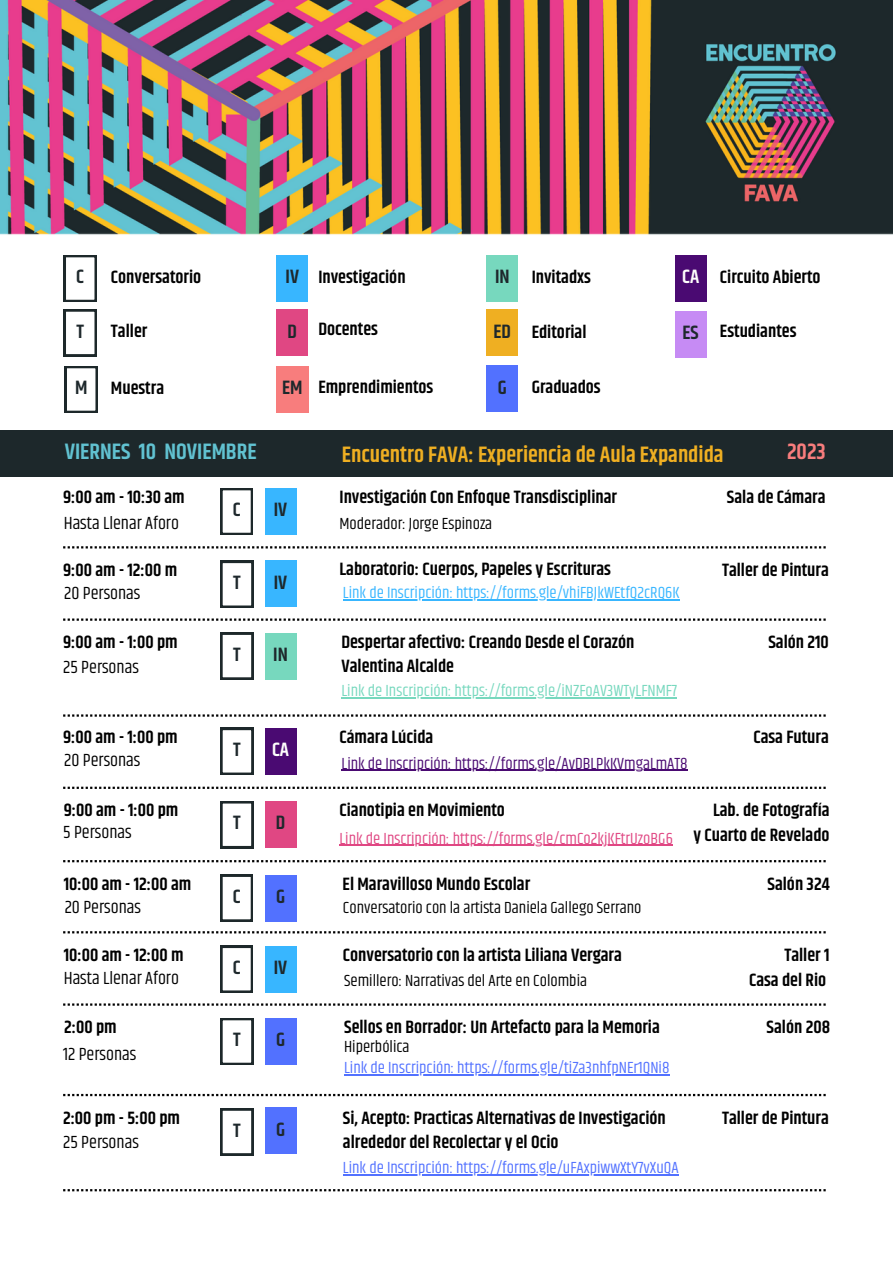
<style>
.page{position:relative;width:893px;height:1264px;background:#fff}
.page>*{position:absolute;margin:0;border:0;box-sizing:border-box;transform-origin:0 0}
.t1{font:600 22.5px "Khand";color:#efaf22}
.t2{font:600 22.5px "Khand";color:#61c2d1}
.t3{font:600 22.5px "Khand";color:#f87d7d}
.t4{font:600 19.5px "Khand";color:#1e282c}
.t5{font:600 19.5px "Khand";color:#fefefc}
.t6{font:600 18px "Khand";color:#000}
.t7{font:18px "Khand";color:#000}
.t8{font:16.5px "Khand";color:#000}
.t9{font:16.5px "Khand";color:#5271ff}
.t10{font:16.5px "Khand";color:#38b6ff}
.t11{font:16.5px "Khand";color:#77d8be}
.t12{font:16.5px "Khand";color:#4a0a72}
.t13{font:16.5px "Khand";color:#e04783}
</style>
<div class="page">
<svg style="left:64px;top:255px;width:32px;height:47px"></svg>
<div style="left:277px;top:255px;width:31px;height:47px;background:#38b6ff"></div>
<div style="left:675px;top:311px;width:31px;height:46px;background:#c68bf4"></div>
<div style="left:675px;top:255px;width:31px;height:47px;background:#4a0a72"></div>
<svg style="left:64px;top:309px;width:32px;height:47px"></svg>
<div style="left:486px;top:309px;width:32px;height:47px;background:#efaf22"></div>
<div style="left:276px;top:309px;width:32px;height:47px;background:#e04783"></div>
<div style="left:276px;top:366px;width:32px;height:47px;background:#f87d7d"></div>
<div style="left:487px;top:365px;width:31px;height:47px;background:#5271ff"></div>
<svg style="left:65px;top:366px;width:32px;height:47px"></svg>
<div style="left:487px;top:255px;width:31px;height:47px;background:#77d8be"></div>
<img style="left:0;top:0;width:892px;height:235px">
<div style="left:0;top:430px;width:892px;height:46px;background:#1d282b"></div>
<svg style="left:63px;top:546px;width:762px;height:2px"></svg>
<svg style="left:63px;top:618px;width:762px;height:2px"></svg>
<svg style="left:63px;top:714px;width:762px;height:2px"></svg>
<svg style="left:63px;top:786px;width:762px;height:3px"></svg>
<svg style="left:63px;top:860px;width:762px;height:2px"></svg>
<svg style="left:63px;top:931px;width:762px;height:2px"></svg>
<svg style="left:63px;top:1003px;width:762px;height:2px"></svg>
<svg style="left:63px;top:1093px;width:762px;height:3px"></svg>
<svg style="left:63px;top:1189px;width:762px;height:2px"></svg>
<svg style="left:220px;top:632px;width:33px;height:47px"></svg>
<hr style="left:344px;top:1074px;width:325px;height:1px;background:#5271ff">
<hr style="left:341px;top:697px;width:336px;height:1px;background:#77d8be">
<svg style="left:220px;top:488px;width:33px;height:47px"></svg>
<svg style="left:220px;top:945px;width:33px;height:47px"></svg>
<div style="left:265px;top:488px;width:31px;height:47px;background:#38b6ff"></div>
<svg style="left:220px;top:801px;width:33px;height:47px"></svg>
<svg style="left:220px;top:1018px;width:33px;height:46px"></svg>
<div style="left:265px;top:801px;width:31px;height:47px;background:#e04783"></div>
<svg style="left:220px;top:728px;width:33px;height:46px"></svg>
<div style="left:265px;top:728px;width:31px;height:46px;background:#4a0a72"></div>
<div style="left:265px;top:632px;width:31px;height:47px;background:#77d8be"></div>
<div style="left:265px;top:945px;width:31px;height:47px;background:#38b6ff"></div>
<svg style="left:220px;top:561px;width:33px;height:46px"></svg>
<div style="left:265px;top:560px;width:31px;height:47px;background:#38b6ff"></div>
<svg style="left:220px;top:874px;width:33px;height:47px"></svg>
<div style="left:265px;top:874px;width:31px;height:47px;background:#5271ff"></div>
<div style="left:265px;top:1018px;width:31px;height:46px;background:#5271ff"></div>
<div style="left:265px;top:1107px;width:31px;height:47px;background:#5271ff"></div>
<svg style="left:220px;top:1108px;width:33px;height:47px"></svg>
<hr style="left:343px;top:1174px;width:335px;height:1px;background:#5271ff">
<hr style="left:343px;top:599px;width:336px;height:1px;background:#38b6ff">
<hr style="left:341px;top:770px;width:346px;height:1px;background:#4a0a72">
<hr style="left:339px;top:844px;width:333px;height:2px;background:#e04783">
<p class="t6" style="left:111px;top:264px;width:92px">Conversatorio</p>
<p class="t6" style="left:318px;top:264px;width:89px">Investigación</p>
<p class="t4" style="left:495px;top:263px;width:16px">IN</p>
<p class="t4" style="left:76px;top:263px;width:9px">C</p>
<p class="t4" style="left:285px;top:263px;width:15px">IV</p>
<p class="t6" style="left:531px;top:264px;width:61px">Invitadxs</p>
<p class="t6" style="left:318px;top:316px;width:61px">Docentes</p>
<p class="t6" style="left:531px;top:319px;width:56px">Editorial</p>
<p class="t6" style="left:111px;top:318px;width:38px">Taller</p>
<p class="t4" style="left:76px;top:317px;width:9px">T</p>
<p class="t4" style="left:287px;top:317px;width:11px">D</p>
<p class="t4" style="left:493px;top:317px;width:19px">ED</p>
<p class="t6" style="left:318px;top:374px;width:117px">Emprendimientos</p>
<p class="t6" style="left:531px;top:374px;width:70px">Graduados</p>
<p class="t4" style="left:75px;top:373px;width:14px">M</p>
<p class="t4" style="left:282px;top:374px;width:22px">EM</p>
<p class="t4" style="left:498px;top:373px;width:10px">G</p>
<p class="t6" style="left:111px;top:375px;width:55px">Muestra</p>
<p class="t5" style="left:682px;top:263px;width:19px">CA</p>
<p class="t4" style="left:682px;top:318px;width:18px">ES</p>
<p class="t6" style="left:719px;top:264px;width:102px">Circuito Abierto</p>
<p class="t6" style="left:719px;top:318px;width:78px">Estudiantes</p>
<p class="t2" style="left:65px;top:435px;width:193px">VIERNES 10 NOVIEMBRE</p>
<p class="t3" style="left:787px;top:436px;width:40px">2023</p>
<p class="t1" style="left:342px;top:438px;width:383px">Encuentro FAVA: Experiencia de Aula Expandida</p>
<p class="t6" style="left:63px;top:484px;width:123px">9:00 am - 10:30 am</p>
<p class="t7" style="left:64px;top:510px;width:117px">Hasta Llenar Aforo</p>
<p class="t4" style="left:233px;top:495px;width:9px">C</p>
<p class="t4" style="left:274px;top:495px;width:15px">IV</p>
<p class="t6" style="left:339px;top:484px;width:279px">Investigación Con Enfoque Transdisciplinar</p>
<p class="t8" style="left:339px;top:511px;width:154px">Moderador: Jorge Espinoza</p>
<p class="t6" style="left:726px;top:484px;width:100px">Sala de Cámara</p>
<p class="t6" style="left:63px;top:557px;width:116px">9:00 am - 12:00 m</p>
<p class="t6" style="left:339px;top:556px;width:273px">Laboratorio: Cuerpos, Papeles y Escrituras</p>
<p class="t6" style="left:722px;top:557px;width:108px">Taller de Pintura</p>
<p class="t4" style="left:274px;top:568px;width:15px">IV</p>
<p class="t4" style="left:233px;top:568px;width:9px">T</p>
<p class="t10" style="left:343px;top:581px;width:338px">Link de Inscripción: https://forms.gle/vhiFBJkWEtfQ2cRQ6K</p>
<p class="t7" style="left:64px;top:580px;width:78px">20 Personas</p>
<p class="t6" style="left:63px;top:629px;width:116px">9:00 am - 1:00 pm</p>
<p class="t6" style="left:341px;top:629px;width:294px">Despertar afectivo: Creando Desde el Corazón</p>
<p class="t6" style="left:341px;top:653px;width:114px">Valentina Alcalde</p>
<p class="t4" style="left:233px;top:640px;width:9px">T</p>
<p class="t4" style="left:273px;top:640px;width:16px">IN</p>
<p class="t7" style="left:63px;top:654px;width:77px">25 Personas</p>
<p class="t6" style="left:63px;top:724px;width:116px">9:00 am - 1:00 pm</p>
<p class="t7" style="left:64px;top:747px;width:78px">20 Personas</p>
<p class="t4" style="left:233px;top:735px;width:9px">T</p>
<p class="t5" style="left:272px;top:735px;width:19px">CA</p>
<p class="t11" style="left:341px;top:678px;width:337px">Link de Inscripción: https://forms.gle/iNZFoAV3WTyLFNMF7</p>
<p class="t6" style="left:339px;top:724px;width:95px">Cámara Lúcida</p>
<p class="t12" style="left:341px;top:751px;width:348px">Link de Inscripción: https://forms.gle/AvDBLPkKVmgaLmAT8</p>
<p class="t6" style="left:768px;top:629px;width:62px">Salón 210</p>
<p class="t6" style="left:753px;top:724px;width:77px">Casa Futura</p>
<p class="t6" style="left:64px;top:797px;width:116px">9:00 am - 1:00 pm</p>
<p class="t6" style="left:339px;top:797px;width:167px">Cianotipia en Movimiento</p>
<p class="t6" style="left:713px;top:797px;width:118px">Lab. de Fotografía</p>
<p class="t6" style="left:693px;top:822px;width:137px">y Cuarto de Revelado</p>
<p class="t4" style="left:233px;top:809px;width:9px">T</p>
<p class="t4" style="left:276px;top:809px;width:11px">D</p>
<p class="t7" style="left:63px;top:819px;width:70px">5 Personas</p>
<p class="t13" style="left:339px;top:826px;width:335px">Link de Inscripción: https://forms.gle/cmCo2kjKFtrUzoBG6</p>
<p class="t6" style="left:64px;top:870px;width:129px">10:00 am - 12:00 am</p>
<p class="t6" style="left:342px;top:870px;width:189px">El Maravilloso Mundo Escolar</p>
<p class="t6" style="left:767px;top:870px;width:64px">Salón 324</p>
<p class="t4" style="left:233px;top:882px;width:9px">C</p>
<p class="t4" style="left:276px;top:882px;width:10px">G</p>
<p class="t7" style="left:65px;top:893px;width:78px">20 Personas</p>
<p class="t8" style="left:343px;top:896px;width:300px">Conversatorio con la artista Daniela Gallego Serrano</p>
<p class="t6" style="left:64px;top:942px;width:121px">10:00 am - 12:00 m</p>
<p class="t7" style="left:64px;top:964px;width:117px">Hasta Llenar Aforo</p>
<p class="t4" style="left:233px;top:953px;width:9px">C</p>
<p class="t4" style="left:274px;top:953px;width:15px">IV</p>
<p class="t6" style="left:343px;top:942px;width:280px">Conversatorio con la artista Liliana Vergara</p>
<p class="t8" style="left:344px;top:969px;width:244px">Semillero: Narrativas del Arte en Colombia</p>
<p class="t6" style="left:64px;top:1014px;width:54px">2:00 pm</p>
<p class="t6" style="left:344px;top:1014px;width:317px">Sellos en Borrador: Un Artefacto para la Memoria</p>
<p class="t8" style="left:344px;top:1034px;width:67px">Hiperbólica</p>
<p class="t4" style="left:276px;top:1025px;width:10px">G</p>
<p class="t4" style="left:233px;top:1025px;width:9px">T</p>
<p class="t7" style="left:63px;top:1040px;width:75px">12 Personas</p>
<p class="t9" style="left:344px;top:1055px;width:327px">Link de Inscripción: https://forms.gle/tiZa3nhfpNEr1QNi8</p>
<p class="t6" style="left:63px;top:1104px;width:118px">2:00 pm - 5:00 pm</p>
<p class="t6" style="left:343px;top:1104px;width:324px">Si, Acepto: Practicas Alternativas de Investigación</p>
<p class="t6" style="left:343px;top:1129px;width:217px">alrededor del Recolectar y el Ocio</p>
<p class="t4" style="left:233px;top:1116px;width:9px">T</p>
<p class="t4" style="left:276px;top:1114px;width:10px">G</p>
<p class="t7" style="left:63px;top:1129px;width:77px">25 Personas</p>
<p class="t9" style="left:343px;top:1155px;width:337px">Link de Inscripción: https://forms.gle/uFAxpiwwXtY7vXuQA</p>
<p class="t6" style="left:784px;top:942px;width:47px">Taller 1</p>
<p class="t6" style="left:749px;top:966px;width:79px">Casa del Rio</p>
<p class="t6" style="left:766px;top:1014px;width:65px">Salón 208</p>
<p class="t6" style="left:722px;top:1104px;width:108px">Taller de Pintura</p>
</div>
